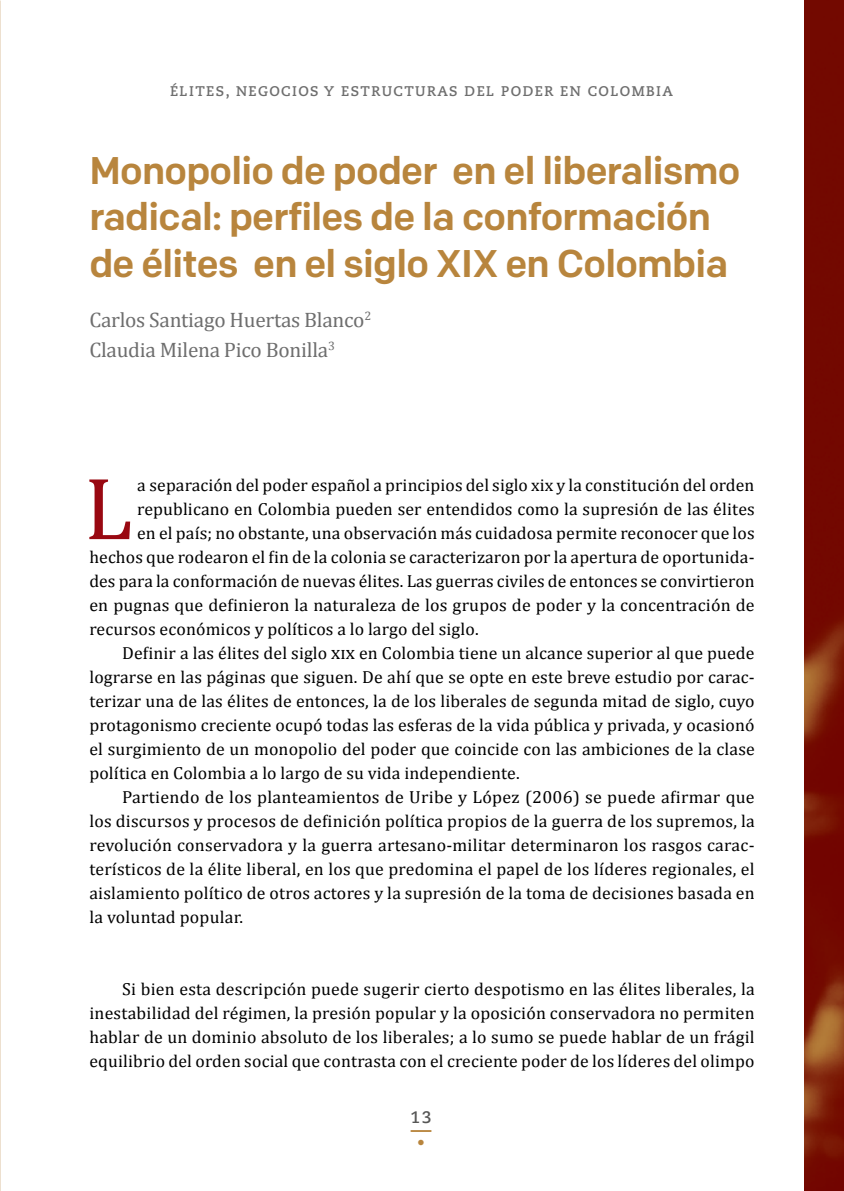
<style>
.page{position:relative;width:844px;height:1191px;background:#fff}
.page>*{position:absolute;margin:0;border:0;box-sizing:border-box;transform-origin:0 0}
.t1{font:89.42px "Cambria";color:#990811}
.t2{font:500 38.5px/46.2px "Colfax";letter-spacing:-.02em;color:#b8853d}
.t3{font:21px/29.8px "Cambria";letter-spacing:-.01em;color:#6e6e6e}
.t4{font:700 21px "Caecilia LT Std";color:#b8853d}
.t5{font:17.5px/24px "Cambria";letter-spacing:.01em;color:#000;text-align:justify}
.t6{font:700 16.62px "Caecilia LT Std";color:#565655}
.t7{font:700 15.75px "Caecilia LT Std";color:#b8853d}
.t8{font:700 14px "Caecilia LT Std";letter-spacing:.1em;color:#6e6e6e}
</style>
<div class="page">
<img style="left:804px;top:0;width:39px;height:1191px">
<p class="t8" style="left:170px;top:83px;width:504px">ÉLITES, NEGOCIOS Y ESTRUCTURAS DEL PODER EN COLOMBIA</p>
<h2 class="t2" style="left:89px;top:147px;width:652px">Monopolio de poder en el liberalismo radical: perfiles de la conformación de élites en el siglo XIX en Colombia</h2>
<p class="t3" style="left:89px;top:305px;width:283px">Carlos Santiago Huertas Blanco<sup>2<br></sup>Claudia Milena Pico Bonilla<sup>3</sup></p>
<h1 class="t1" style="left:84px;top:454px;width:50px">L</h1>
<p class="t5" style="left:137px;top:473px;width:618px">a separación del poder español a principios del siglo xix y la constitución del orden</p>
<p class="t5" style="left:137px;top:497px;width:619px">republicano en Colombia pueden ser entendidos como la supresión de las élites</p>
<p class="t5" style="left:137px;top:521px;width:619px">en el país; no obstante, una observación más cuidadosa permite reconocer que los</p>
<p class="t5" style="left:89px;top:545px;width:666px">hechos que rodearon el fin de la colonia se caracterizaron por la apertura de oportunida-</p>
<p class="t5" style="left:89px;top:569px;width:666px">des para la conformación de nuevas élites. Las guerras civiles de entonces se convirtieron</p>
<p class="t5" style="left:89px;top:593px;width:666px">en pugnas que definieron la naturaleza de los grupos de poder y la concentración de</p>
<p class="t5" style="left:89px;top:617px;width:390px">recursos económicos y políticos a lo largo del siglo.</p>
<p class="t5" style="left:122px;top:641px;width:634px">Definir a las élites del siglo xix en Colombia tiene un alcance superior al que puede</p>
<p class="t5" style="left:89px;top:665px;width:666px">lograrse en las páginas que siguen. De ahí que se opte en este breve estudio por carac-</p>
<p class="t5" style="left:89px;top:689px;width:666px">terizar una de las élites de entonces, la de los liberales de segunda mitad de siglo, cuyo</p>
<p class="t5" style="left:89px;top:713px;width:666px">protagonismo creciente ocupó todas las esferas de la vida pública y privada, y ocasionó</p>
<p class="t5" style="left:89px;top:737px;width:666px">el surgimiento de un monopolio del poder que coincide con las ambiciones de la clase</p>
<p class="t5" style="left:89px;top:761px;width:432px">política en Colombia a lo largo de su vida independiente.</p>
<p class="t5" style="left:122px;top:785px;width:634px">Partiendo de los planteamientos de Uribe y López (2006) se puede afirmar que</p>
<p class="t5" style="left:89px;top:809px;width:666px">los discursos y procesos de definición política propios de la guerra de los supremos, la</p>
<p class="t5" style="left:89px;top:833px;width:666px">revolución conservadora y la guerra artesano-militar determinaron los rasgos carac-</p>
<p class="t5" style="left:89px;top:857px;width:666px">terísticos de la élite liberal, en los que predomina el papel de los líderes regionales, el</p>
<p class="t5" style="left:89px;top:881px;width:666px">aislamiento político de otros actores y la supresión de la toma de decisiones basada en</p>
<p class="t5" style="left:89px;top:905px;width:155px">la voluntad popular.</p>
<p class="t5" style="left:89px;top:977px;width:666px;text-indent:33px">Si bien esta descripción puede sugerir cierto despotismo en las élites liberales, la inestabilidad del régimen, la presión popular y la oposición conservadora no permiten hablar de un dominio absoluto de los liberales; a lo sumo se puede hablar de un frágil equilibrio del orden social que contrasta con el creciente poder de los líderes del olimpo</p>
<p class="t6" style="left:410px;top:1107px;width:23px">13</p>
<p class="t4" style="left:410px;top:1117px;width:22px">—</p>
<p class="t7" style="left:417px;top:1132px;width:9px">•</p>
</div>
